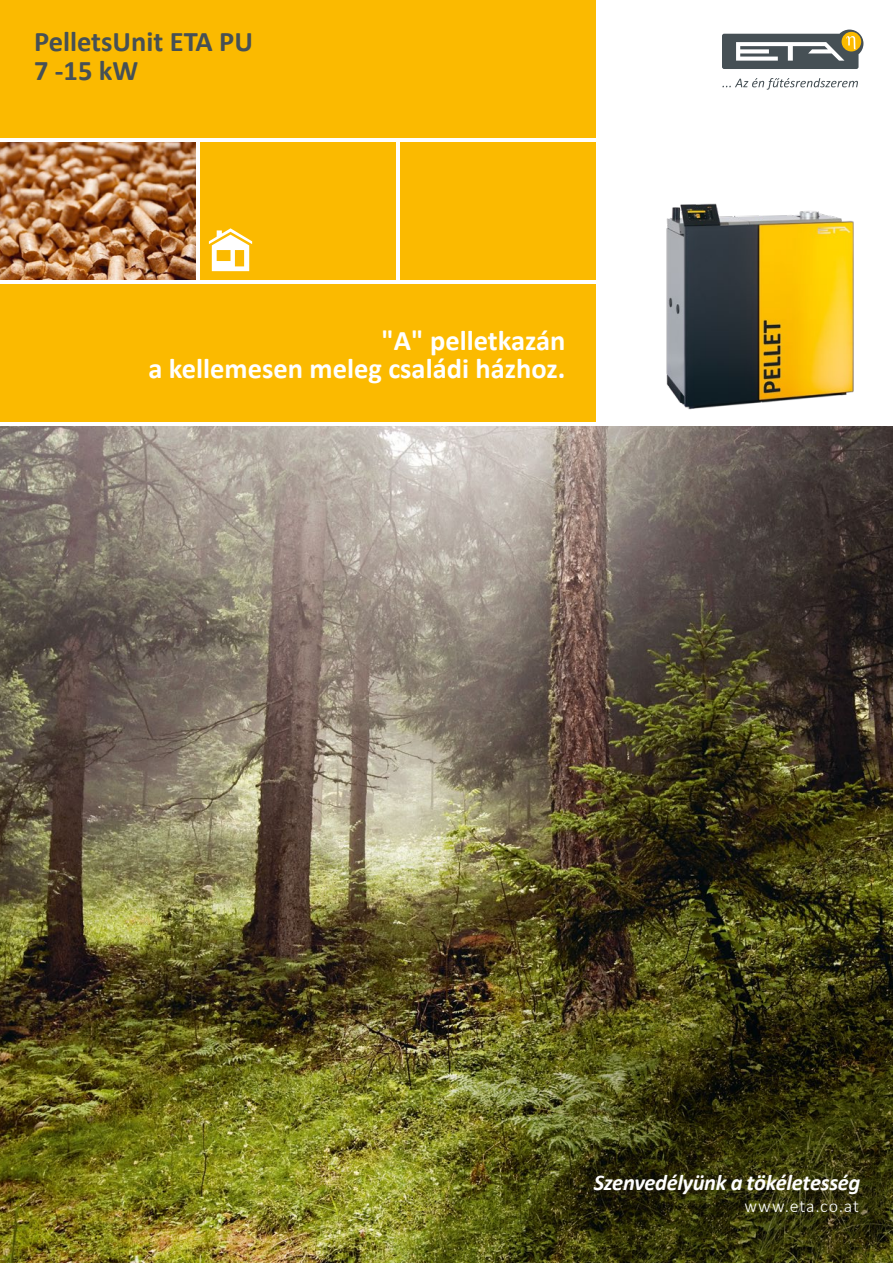
<style>
.page{position:relative;width:893px;height:1263px;background:#fff}
.page>*{position:absolute;margin:0;border:0;box-sizing:border-box;transform-origin:0 0}
.t1{font:700 28.5px/28.5px "Calibri";color:#fff;text-align:right}
.ETA_Fließtext{font:700 28.5px/28.5px "Calibri";color:#465055}
.ETA_Fließtext-2{font:italic 700 22.5px "Calibri";letter-spacing:-.015em;color:#fff}
.ETA_Fließtext-3{font:300 18px "Calibri";letter-spacing:.05em;color:#fff}
</style>
<div class="page">
<img style="left:0;top:426px;width:893px;height:539px">
<img style="left:0;top:965px;width:893px;height:298px">
<div style="left:0;top:0;width:595px;height:138px;background:#fbba00"></div>
<div style="left:400px;top:142px;width:195px;height:138px;background:#fbba00"></div>
<div style="left:200px;top:142px;width:195px;height:138px;background:#fbba00"></div>
<div style="left:0;top:284px;width:595px;height:138px;background:#fbba00"></div>
<img style="left:0;top:142px;width:196px;height:138px">
<svg style="left:209px;top:228px;width:43px;height:43px"></svg>
<img style="left:666px;top:203px;width:188px;height:207px">
<svg style="left:722px;top:30px;width:141px;height:39px"></svg>
<svg style="left:722px;top:78px;width:136px;height:12px"></svg>
<p class="ETA_Fließtext" style="left:34px;top:27px;width:220px">PelletsUnit ETA PU<br>7 -15 kW</p>
<p class="t1" style="left:148px;top:326px;width:419px">"A" pelletkazán<br>a kellemesen meleg családi házhoz.</p>
<p class="ETA_Fließtext-2" style="left:594px;top:1168px;width:268px">Szenvedélyünk a tökéletesség</p>
<p class="ETA_Fließtext-3" style="left:744px;top:1195px;width:116px">www.eta.co.at</p>
</div>
